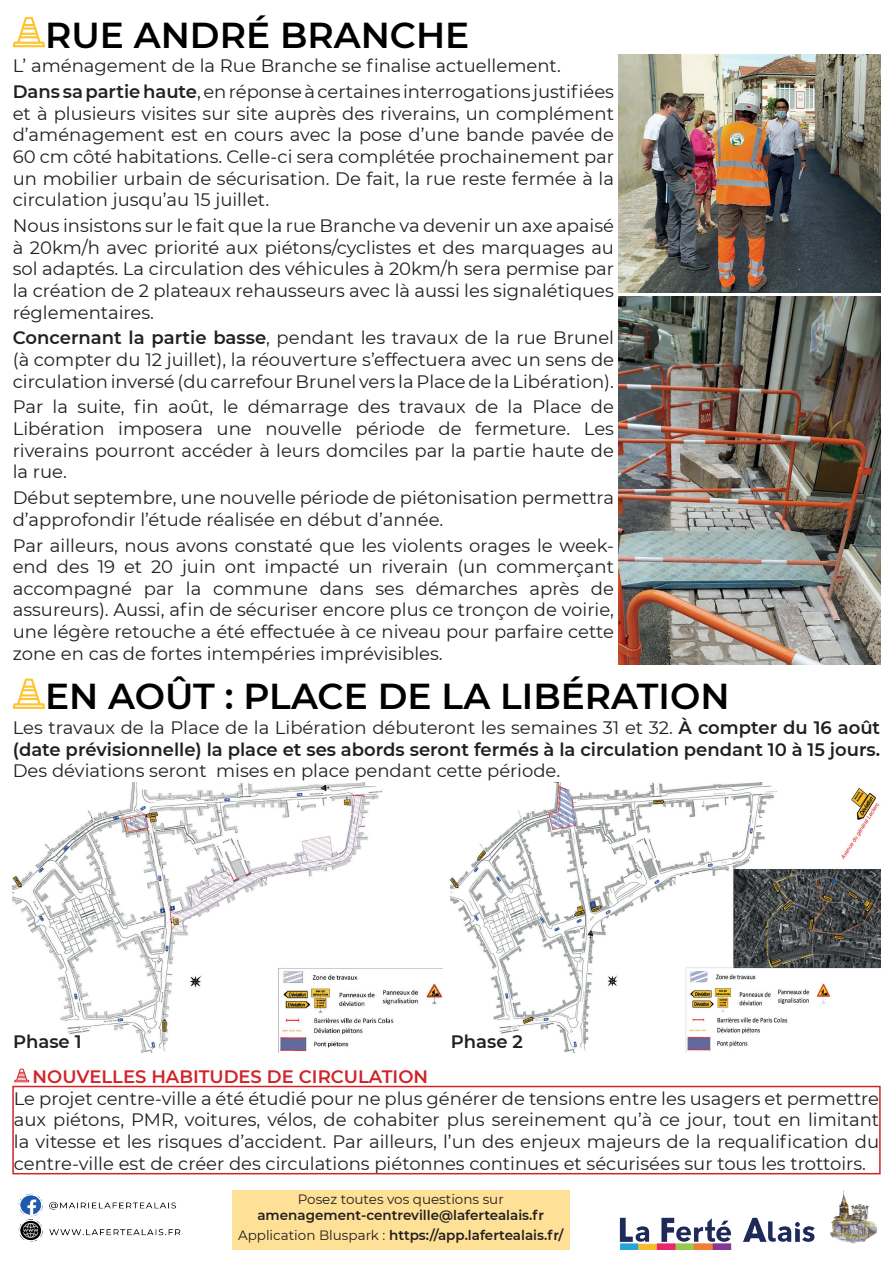
<style>
.page{position:relative;width:893px;height:1263px;background:#fff}
.page>*{position:absolute;margin:0;border:0;box-sizing:border-box;transform-origin:0 0}
.t1{font:600 36px "Montserrat";color:#000}
.t2{font:18px/21.6px "Montserrat";color:#231f20;text-align:justify}
.t3{font:600 18px/21.6px "Montserrat";color:#231f20}
.t4{font:600 18px "Montserrat";color:#d1232a}
.t5{font:600 13.5px/20.4px "Montserrat";color:#231f20;text-align:center}
.t6{font:13.5px "Montserrat";color:#231f20}
.s1{font-weight:600}
.s2{font-weight:400}
</style>
<div class="page">
<div style="left:232px;top:1191px;width:337px;height:59px;background:#fee196"></div>
<img style="left:619px;top:1191px;width:259px;height:59px">
<div style="left:12px;top:1086px;width:869px;height:88px;border:2px solid #d1232a"></div>
<img style="left:18px;top:1193px;width:163px;height:49px">
<svg style="left:13px;top:17px;width:32px;height:30px"></svg>
<svg style="left:14px;top:1069px;width:15px;height:13px"></svg>
<img style="left:618px;top:297px;width:262px;height:367px">
<svg style="left:13px;top:679px;width:32px;height:30px"></svg>
<img style="left:13px;top:782px;width:429px;height:270px">
<img style="left:451px;top:782px;width:429px;height:270px">
<img style="left:618px;top:55px;width:262px;height:237px">
<h1 class="t1" style="left:45px;top:9px;width:426px">RUE ANDRÉ BRANCHE</h1>
<p class="t2" style="left:13px;top:52px;width:603px;line-height:25.8px">L’ aménagement de la Rue Branche se finalise actuellement.<br><span class="s1">Dans sa partie haute</span>, en réponse à certaines interrogations justifiées</p>
<p class="t2" style="left:13px;top:102px;width:603px">et à plusieurs visites sur site auprès des riverains, un complément d’aménagement est en cours avec la pose d’une bande pavée de 60 cm côté habitations. Celle-ci sera complétée prochainement par un mobilier urbain de sécurisation. De fait, la rue reste fermée à la circulation jusqu’au 15 juillet.</p>
<p class="t2" style="left:13px;top:214px;width:603px">Nous insistons sur le fait que la rue Branche va devenir un axe apaisé à 20km/h avec priorité aux piétons/cyclistes et des marquages au sol adaptés. La circulation des véhicules à 20km/h sera permise par la création de 2 plateaux rehausseurs avec là aussi les signalétiques réglementaires.</p>
<p class="t2" style="left:13px;top:326px;width:603px"><span class="s1">Concernant la partie basse</span>, pendant les travaux de la rue Brunel (à compter du 12 juillet), la réouverture s’effectuera avec un sens de circulation inversé (du carrefour Brunel vers la Place de la Libération).</p>
<p class="t2" style="left:13px;top:396px;width:603px">Par la suite, fin août, le démarrage des travaux de la Place de Libération imposera une nouvelle période de fermeture. Les riverains pourront accéder à leurs domciles par la partie haute de la rue.</p>
<p class="t2" style="left:13px;top:486px;width:603px">Début septembre, une nouvelle période de piétonisation permettra d’approfondir l’étude réalisée en début d’année.</p>
<p class="t2" style="left:13px;top:534px;width:603px">Par ailleurs, nous avons constaté que les violents orages le week&shy;end des 19 et 20 juin ont impacté un riverain (un commerçant accompagné par la commune dans ses démarches après de assureurs). Aussi, afin de sécuriser encore plus ce tronçon de voirie, une légère retouche a été effectuée à ce niveau pour parfaire cette zone en cas de fortes intempéries imprévisibles.</p>
<h1 class="t1" style="left:45px;top:671px;width:686px">EN AOÛT : PLACE DE LA LIBÉRATION</h1>
<p class="t3" style="left:13px;top:716px;width:869px"><span class="s2">Les travaux de la Place de la Libération débuteront les semaines 31 et 32.</span> À compter du 16 août (date prévisionnelle) la place et ses abords seront fermés à la circulation pendant 10 à 15 jours.</p>
<p class="t2" style="left:13px;top:759px;width:549px">Des déviations seront mises en place pendant cette période.</p>
<p class="t3" style="left:13px;top:1030px;width:70px">Phase 1</p>
<p class="t3" style="left:451px;top:1030px;width:74px">Phase 2</p>
<p class="t4" style="left:33px;top:1063px;width:397px">NOUVELLES HABITUDES DE CIRCULATION</p>
<p class="t2" style="left:14px;top:1087px;width:867px">Le projet centre-ville a été étudié pour ne plus générer de tensions entre les usagers et permettre aux piétons, PMR, voitures, vélos, de cohabiter plus sereinement qu’à ce jour, tout en limitant la vitesse et les risques d’accident. Par ailleurs, l’un des enjeux majeurs de la requalification du centre-ville est de créer des circulations piétonnes continues et sécurisées sur tous les trottoirs.</p>
<p class="t6" style="left:298px;top:1190px;width:208px">Posez toutes vos questions sur</p>
<p class="t5" style="left:238px;top:1204px;width:327px">amenagement-centreville@lafertealais.fr<br><span class="s2">Application Bluspark :</span> https://app.lafertealais.fr/</p>
</div>
